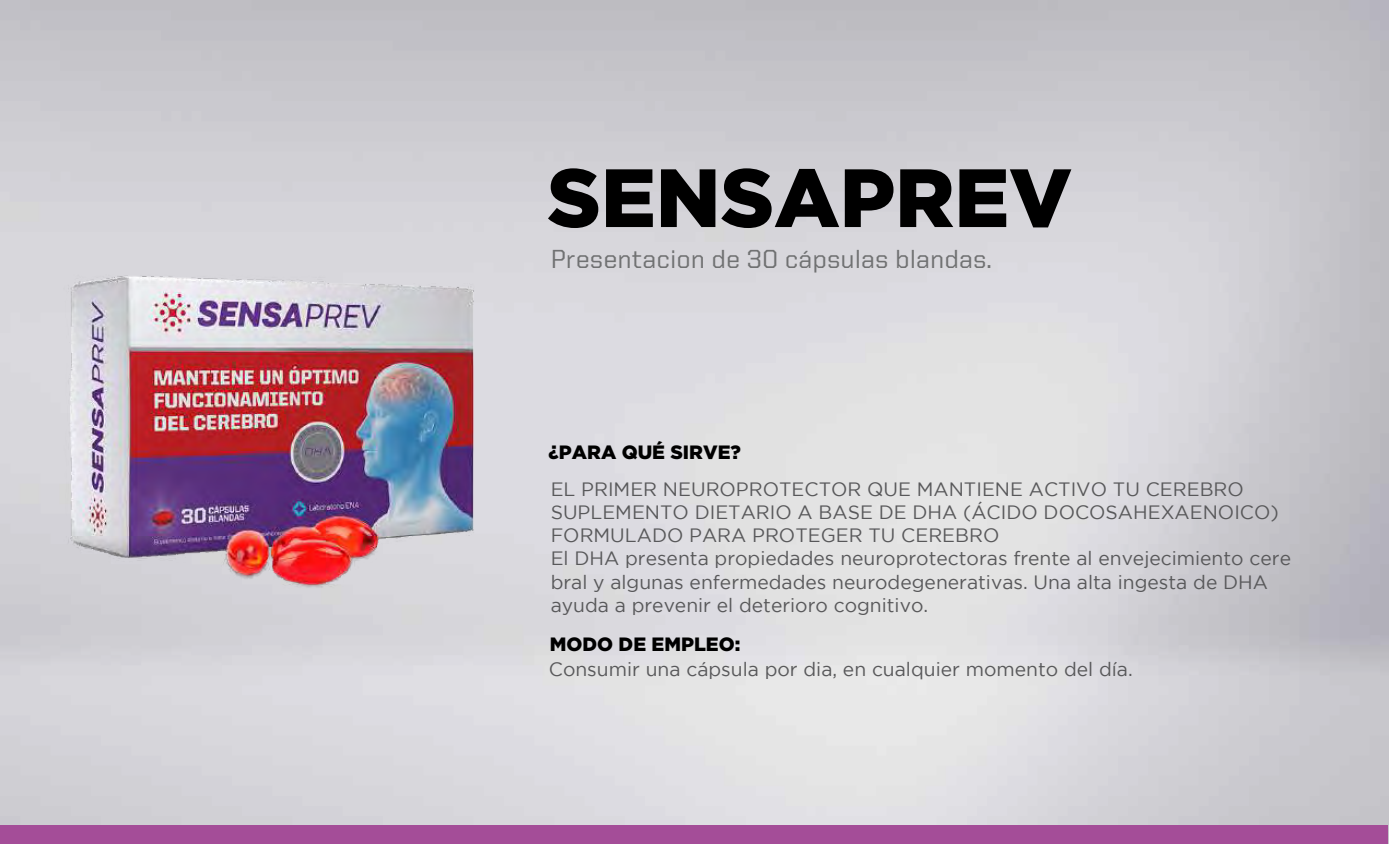
<style>
.page{position:relative;width:1389px;height:844px;background:#fff}
.page>*{position:absolute;margin:0;border:0;box-sizing:border-box;transform-origin:0 0}
.t1{font:900 82.42px "Gotham";color:#000}
.t2{font:500 26.25px "United Sans Reg";color:#707172}
.t3{font:19.25px/23.1px "Gotham";color:#58585a}
.t4{font:900 19.25px "Gotham";color:#000}
</style>
<div class="page">
<img style="left:0;top:0;width:1389px;height:843px">
<div style="left:0;top:825px;width:1387px;height:18px;background:#a44d98"></div>
<img style="left:47px;top:257px;width:445px;height:350px">
<h1 class="t1" style="left:547px;top:150px;width:526px">SENSAPREV</h1>
<h2 class="t2" style="left:551px;top:244px;width:443px">Presentacion de 30 cápsulas blandas.</h2>
<p class="t4" style="left:549px;top:441px;width:194px">¿PARA QUÉ SIRVE?</p>
<p class="t3" style="left:551px;top:477px;width:742px">EL PRIMER NEUROPROTECTOR QUE MANTIENE ACTIVO TU CEREBRO SUPLEMENTO DIETARIO A BASE DE DHA (ÁCIDO DOCOSAHEXAENOICO)<br>FORMULADO PARA PROTEGER TU CEREBRO<br>El DHA presenta propiedades neuroprotectoras frente al envejecimiento cere bral y algunas enfermedades neurodegenerativas. Una alta ingesta de DHA ayuda a prevenir el deterioro cognitivo.</p>
<p class="t4" style="left:550px;top:633px;width:192px">MODO DE EMPLEO:</p>
<p class="t3" style="left:549px;top:657px;width:585px">Consumir una cápsula por dia, en cualquier momento del día.</p>
</div>
